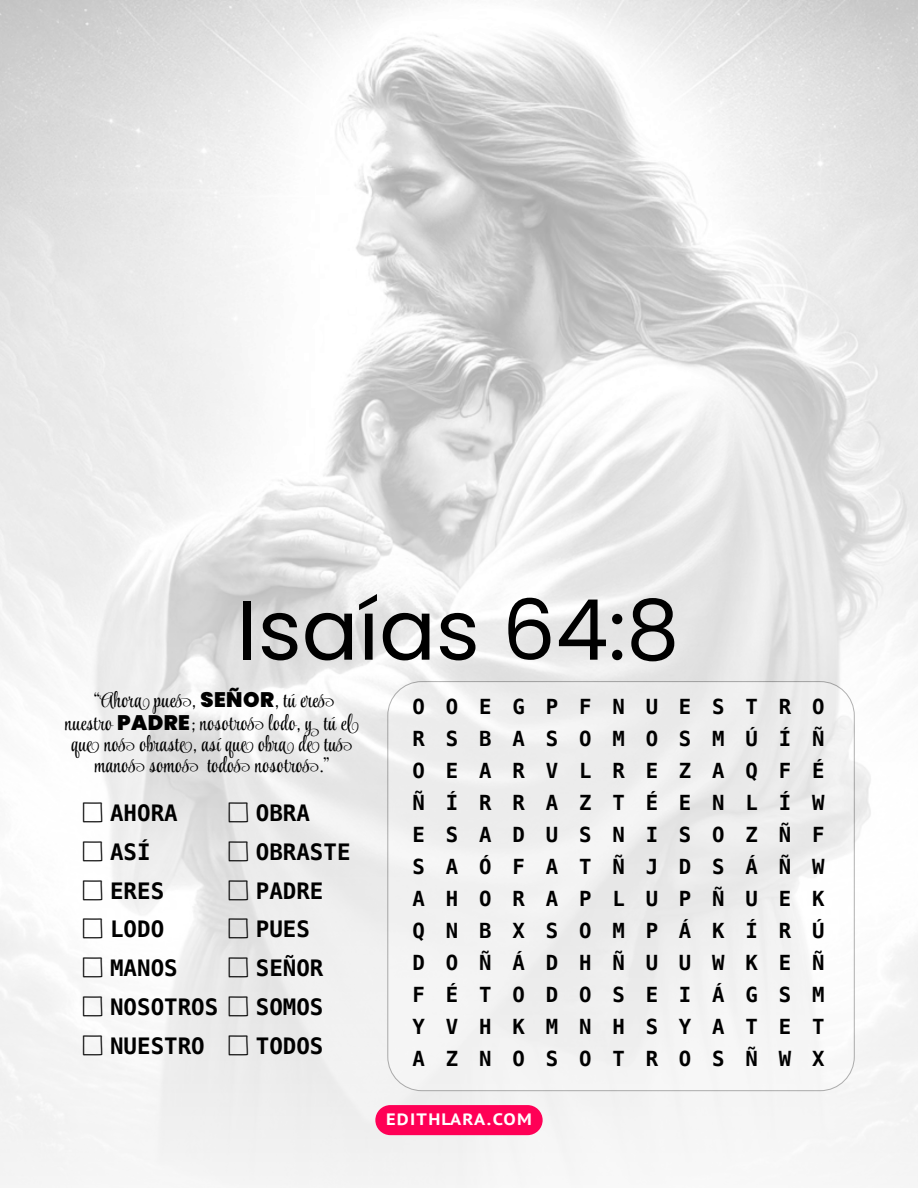
<style>
.page{position:relative;width:918px;height:1188px;background:#fff}
.page>*{position:absolute;margin:0;border:0;box-sizing:border-box;transform-origin:0 0}
.t1{font:84px "Poppins";color:#000}
.t2{font:700 22.5px/38.7px "Menlo";color:#000}
.t3{font:21px/23.1px "Style Script";letter-spacing:.02em;color:#000;text-align:center}
.t4{font:700 20.7px/32px "Menlo";letter-spacing:1.01em;color:#000;text-align:justify}
.t5{font:700 16.5px "PT Sans";letter-spacing:.07em;color:#fff;scale:1.12 1}
.s1{font-family:"Poppins";font-weight:900}
.s2{font-family:"Squaresfor Scrambles With Spaces";font-weight:400}
</style>
<div class="page">
<img style="left:0;top:0;width:918px;height:1188px">
<div style="left:388px;top:681px;width:467px;height:410px;background:#f0f0f0;border:1px solid #000;border-radius:34px"></div>
<div style="left:375px;top:1105px;width:168px;height:30px;background:#ff0056;border-radius:15px"></div>
<h1 class="t1" style="left:237px;top:571px;width:444px">Isaías 64:8</h1>
<p class="t3" style="left:65px;top:688px;width:288px">“Ahora pues, <span class="s1">SEÑOR</span>, tú eres nuestro <span class="s1">PADRE</span>; nosotros lodo, y tú el</p>
<p class="t3" style="left:71px;top:733px;width:283px;line-height:21px">que nos obraste , así que obra de tus manos somos todos nosotros.”</p>
<p class="t2" style="left:84px;top:796px;width:135px"><span class="s2">‘</span> AHORA<br><span class="s2">‘</span> ASÍ<br><span class="s2">‘</span> ERES<br><span class="s2">‘</span> LODO<br><span class="s2">‘</span> MANOS<br><span class="s2">‘</span> NOSOTROS <span class="s2">‘</span> NUESTRO</p>
<p class="t2" style="left:230px;top:796px;width:122px"><span class="s2">‘</span> OBRA<br><span class="s2">‘</span> OBRASTE <span class="s2">‘</span> PADRE<br><span class="s2">‘</span> PUES<br><span class="s2">‘</span> SEÑOR<br><span class="s2">‘</span> SOMOS<br><span class="s2">‘</span> TODOS</p>
<p class="t4" style="left:412px;top:693px;width:414px">OOEGPFNUESTRO RSBASOMOSMÚÍÑ OEARVLREZAQFÉ ÑÍRRAZTÉENLÍW ESADUSNISOZÑF SAÓFATÑJDSÁÑW AHORAPLUPÑUEK QNBXSOMPÁKÍRÚ DOÑÁDHÑUUWKEÑ FÉTODOSEIÁGSM YVHKMNHSYATET AZNOSOTROSÑWX</p>
<p class="t5" style="left:386px;top:1113px;width:132px">EDITHLARA.COM</p>
</div>
